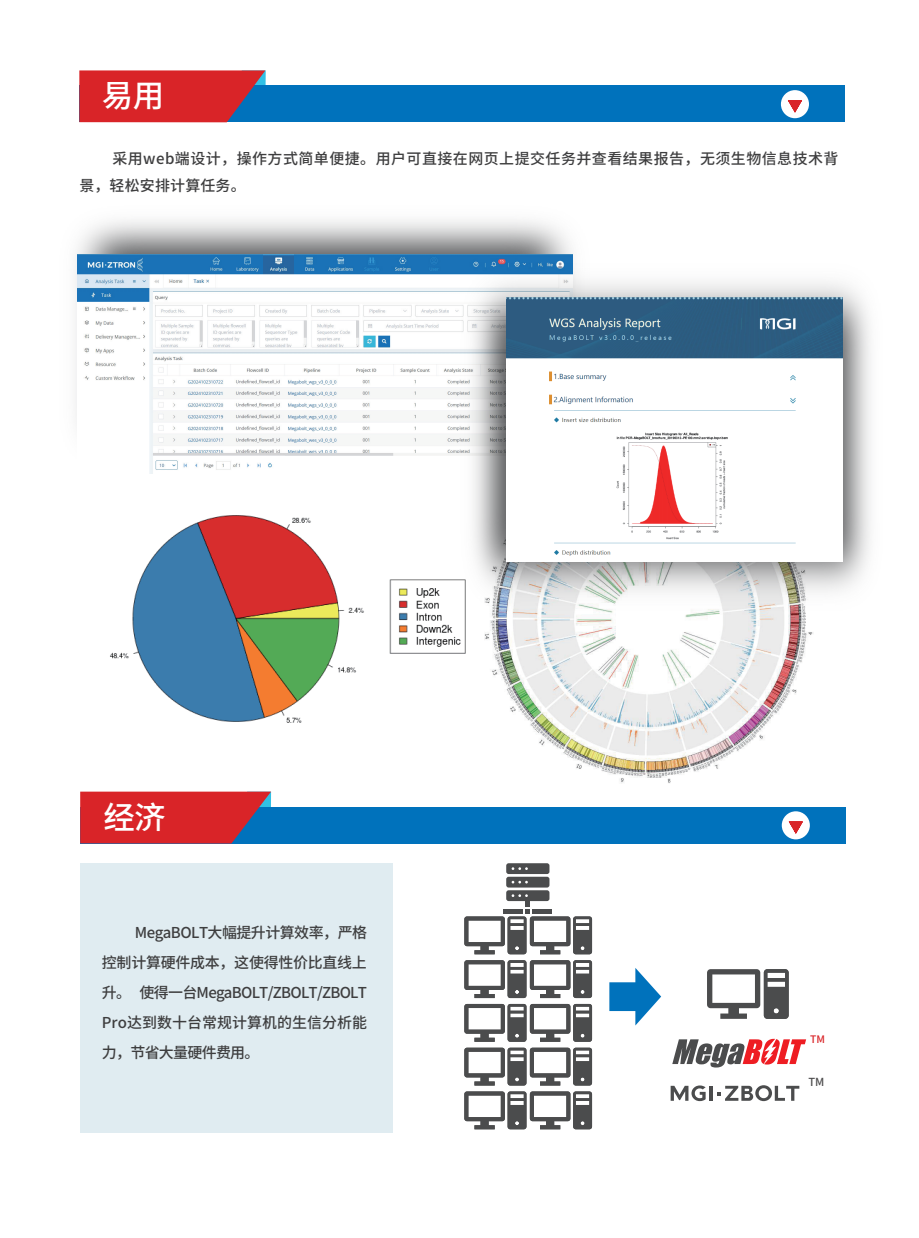
<style>
.page{position:relative;width:919px;height:1238px;background:#fff}
.page>*{position:absolute;margin:0;border:0;box-sizing:border-box;transform-origin:0 0}
.t1{font:500 31.5px "Source Han Sans CN";color:#fff}
.t2{font:500 15px/30px "Source Han Sans CN";letter-spacing:.01em;color:#3e3e3f;text-align:justify}
.t3{font:500 15px/27px "Source Han Sans CN";letter-spacing:.03em;color:#3e3e3f}
.t4{font:500 11.1px "Source Han Sans CN";color:#4c4b4c}
.t5{font:500 10.35px "Source Han Sans CN";color:#d92428}
</style>
<div class="page">
<img style="left:75px;top:220px;width:489px;height:254px">
<img style="left:110px;top:515px;width:356px;height:208px">
<div style="left:80px;top:863px;width:313px;height:269px;background:#e0ecf1"></div>
<img style="left:484px;top:637px;width:323px;height:146px">
<div style="left:79px;top:86px;width:766px;height:36px;background:#0072bc"></div>
<svg style="left:79px;top:70px;width:187px;height:52px;background:#c22e3a"></svg>
<div style="left:780px;top:90px;width:28px;height:28px;background:#fff;border-radius:50%"></div>
<svg style="left:788px;top:100px;width:14px;height:13px"></svg>
<div style="left:80px;top:806px;width:766px;height:37px;background:#0072bc"></div>
<svg style="left:80px;top:791px;width:191px;height:52px;background:#c32f3a"></svg>
<div style="left:781px;top:811px;width:28px;height:28px;background:#fff;border-radius:50%"></div>
<svg style="left:788px;top:821px;width:14px;height:12px"></svg>
<svg style="left:609px;top:968px;width:52px;height:57px"></svg>
<svg style="left:464px;top:863px;width:128px;height:91px"></svg>
<svg style="left:464px;top:960px;width:128px;height:81px"></svg>
<svg style="left:464px;top:1047px;width:128px;height:38px"></svg>
<svg style="left:464px;top:1091px;width:128px;height:38px"></svg>
<svg style="left:707px;top:969px;width:81px;height:49px"></svg>
<svg style="left:670px;top:1085px;width:35px;height:16px"></svg>
<hr style="left:709px;top:1085px;width:3px;height:15px;background:#4b4c4d">
<svg style="left:717px;top:1085px;width:82px;height:16px"></svg>
<svg style="left:672px;top:1038px;width:134px;height:29px"></svg>
<img style="left:77px;top:255px;width:365px;height:218px">
<img style="left:442px;top:236px;width:429px;height:401px">
<img style="left:506px;top:298px;width:336px;height:263px">
<h1 class="t1" style="left:102px;top:78px;width:64px">易用</h1>
<p class="t3" style="left:79px;top:146px;width:760px;text-indent:33px">采用web端设计，操作方式简单便捷。用户可直接在网页上提交任务并查看结果报告，无须生物信息技术背景，轻松安排计算任务。</p>
<h1 class="t1" style="left:103px;top:800px;width:64px">经济</h1>
<p class="t2" style="left:102px;top:917px;width:267px;text-indent:33px">MegaBOLT大幅提升计算效率，严格控制计算硬件成本，这使得性价比直线上升。 使得一台MegaBOLT/ZBOLT/ZBOLT Pro达到数十台常规计算机的生信分析能力，节省大量硬件费用。</p>
<p class="t5" style="left:810px;top:1033px;width:16px">TM</p>
<p class="t4" style="left:808px;top:1075px;width:18px">TM</p>
</div>
